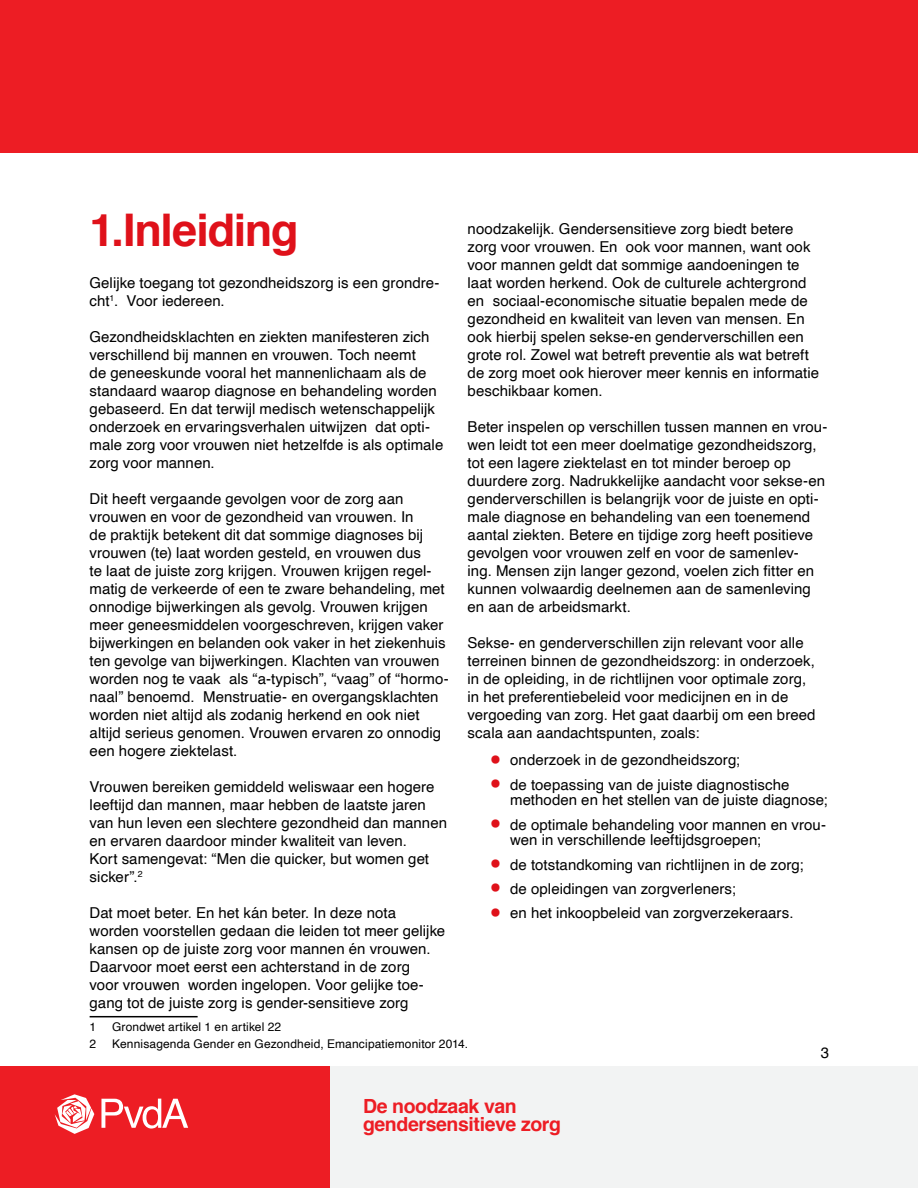
<style>
.page{position:relative;width:918px;height:1188px;background:#fff}
.page>*{position:absolute;margin:0;border:0;box-sizing:border-box;transform-origin:0 0}
.p_H1{font:700 45px "Helvetica";letter-spacing:-.025em;color:#df111a}
.t1{font:700 19.5px/18px "Helvetica";letter-spacing:-.02em;color:#ed1d24}
.Body_Text_-_2pt_Spac{font:15px/18px "Helvetica";letter-spacing:.005em;color:#000}
.Footnote{font:12px "Helvetica";letter-spacing:.01em;color:#000}
.s1{font-size:37.5px;color:#df111a}
</style>
<div class="page">
<div style="left:330px;top:1066px;width:588px;height:122px;background:#f2f3f3"></div>
<div style="left:0;top:0;width:918px;height:153px;background:#ed1d24"></div>
<div style="left:0;top:1066px;width:330px;height:122px;background:#ed1d24"></div>
<svg style="left:101px;top:1099px;width:87px;height:30px"></svg>
<svg style="left:55px;top:1094px;width:39px;height:40px"></svg>
<hr style="left:90px;top:1016px;width:108px;height:1px;background:#000">
<p class="p_H1" style="left:90px;top:194px;width:211px">1.Inleiding</p>
<p class="Body_Text_-_2pt_Spac" style="left:90px;top:274px;width:351px">Gelijke toegang tot gezondheidszorg is een grondre&shy;cht<sup>1</sup>. Voor iedereen.</p>
<p class="Body_Text_-_2pt_Spac" style="left:90px;top:328px;width:355px">Gezondheidsklachten en ziekten manifesteren zich verschillend bij mannen en vrouwen. Toch neemt<br>de geneeskunde vooral het mannenlichaam als de standaard waarop diagnose en behandeling worden gebaseerd. En dat terwijl medisch wetenschappelijk onderzoek en ervaringsverhalen uitwijzen dat opti&shy;male zorg voor vrouwen niet hetzelfde is als optimale zorg voor mannen.</p>
<p class="Body_Text_-_2pt_Spac" style="left:90px;top:490px;width:361px">Dit heeft vergaande gevolgen voor de zorg aan vrouwen en voor de gezondheid van vrouwen. In<br>de praktijk betekent dit dat sommige diagnoses bij vrouwen (te) laat worden gesteld, en vrouwen dus<br>te laat de juiste zorg krijgen. Vrouwen krijgen regel&shy;matig de verkeerde of een te zware behandeling, met onnodige bijwerkingen als gevolg. Vrouwen krijgen meer geneesmiddelen voorgeschreven, krijgen vaker bijwerkingen en belanden ook vaker in het ziekenhuis ten gevolge van bijwerkingen. Klachten van vrouwen worden nog te vaak als “a-typisch”, “vaag” of “hormo&shy;naal” benoemd. Menstruatie- en overgangsklachten worden niet altijd als zodanig herkend en ook niet altijd serieus genomen. Vrouwen ervaren zo onnodig een hogere ziektelast.</p>
<p class="Body_Text_-_2pt_Spac" style="left:90px;top:778px;width:359px">Vrouwen bereiken gemiddeld weliswaar een hogere leeftijd dan mannen, maar hebben de laatste jaren van hun leven een slechtere gezondheid dan mannen en ervaren daardoor minder kwaliteit van leven.<br>Kort samengevat: “Men die quicker, but women get sicker”.<sup>2</sup></p>
<p class="Body_Text_-_2pt_Spac" style="left:90px;top:904px;width:357px">Dat moet beter. En het kán beter. In deze nota worden voorstellen gedaan die leiden tot meer gelijke kansen op de juiste zorg voor mannen én vrouwen.<br>Daarvoor moet eerst een achterstand in de zorg<br>voor vrouwen worden ingelopen. Voor gelijke toe&shy;gang tot de juiste zorg is gender-sensitieve zorg</p>
<p class="Footnote" style="left:90px;top:1018px;width:8px">1</p>
<p class="Footnote" style="left:112px;top:1018px;width:171px">Grondwet artikel 1 en artikel 22</p>
<p class="Footnote" style="left:90px;top:1035px;width:8px">2</p>
<p class="Footnote" style="left:112px;top:1035px;width:358px">Kennisagenda Gender en Gezondheid, Emancipatiemonitor 2014.</p>
<p class="Body_Text_-_2pt_Spac" style="left:468px;top:220px;width:353px">noodzakelijk. Gendersensitieve zorg biedt betere zorg voor vrouwen. En ook voor mannen, want ook voor mannen geldt dat sommige aandoeningen te laat worden herkend. Ook de culturele achtergrond en sociaal-economische situatie bepalen mede de gezondheid en kwaliteit van leven van mensen. En ook hierbij spelen sekse-en genderverschillen een grote rol. Zowel wat betreft preventie als wat betreft de zorg moet ook hierover meer kennis en informatie beschikbaar komen.</p>
<p class="Body_Text_-_2pt_Spac" style="left:468px;top:418px;width:361px">Beter inspelen op verschillen tussen mannen en vrou&shy;wen leidt tot een meer doelmatige gezondheidszorg, tot een lagere ziektelast en tot minder beroep op duurdere zorg. Nadrukkelijke aandacht voor sekse-en genderverschillen is belangrijk voor de juiste en opti&shy;male diagnose en behandeling van een toenemend aantal ziekten. Betere en tijdige zorg heeft positieve gevolgen voor vrouwen zelf en voor de samenlev-<br>ing. Mensen zijn langer gezond, voelen zich fitter en kunnen volwaardig deelnemen aan de samenleving en aan de arbeidsmarkt.</p>
<p class="Body_Text_-_2pt_Spac" style="left:468px;top:634px;width:349px">Sekse- en genderverschillen zijn relevant voor alle terreinen binnen de gezondheidszorg: in onderzoek, in de opleiding, in de richtlijnen voor optimale zorg, in het preferentiebeleid voor medicijnen en in de vergoeding van zorg. Het gaat daarbij om een breed scala aan aandachtspunten, zoals:</p>
<p class="Body_Text_-_2pt_Spac" style="left:489px;top:751px;width:253px"><span class="s1">•</span> onderzoek in de gezondheidszorg;</p>
<p class="Body_Text_-_2pt_Spac" style="left:510px;top:777px;width:319px;line-height:15.8px;text-indent:-21px"><span class="s1">•</span> de toepassing van de juiste diagnostische methoden en het stellen van de juiste diagnose;</p>
<p class="Body_Text_-_2pt_Spac" style="left:510px;top:817px;width:317px;line-height:15.8px;text-indent:-21px"><span class="s1">•</span> de optimale behandeling voor mannen en vrou&shy;wen in verschillende leeftijdsgroepen;</p>
<p class="Body_Text_-_2pt_Spac" style="left:489px;top:856px;width:316px"><span class="s1">•</span> de totstandkoming van richtlijnen in de zorg;</p>
<p class="Body_Text_-_2pt_Spac" style="left:489px;top:880px;width:249px"><span class="s1">•</span> de opleidingen van zorgverleners;</p>
<p class="Body_Text_-_2pt_Spac" style="left:489px;top:904px;width:306px"><span class="s1">•</span> en het inkoopbeleid van zorgverzekeraars.</p>
<p class="Body_Text_-_2pt_Spac" style="left:821px;top:1044px;width:10px">3</p>
<h2 class="t1" style="left:363px;top:1097px;width:200px">De noodzaak van gendersensitieve zorg</h2>
</div>
